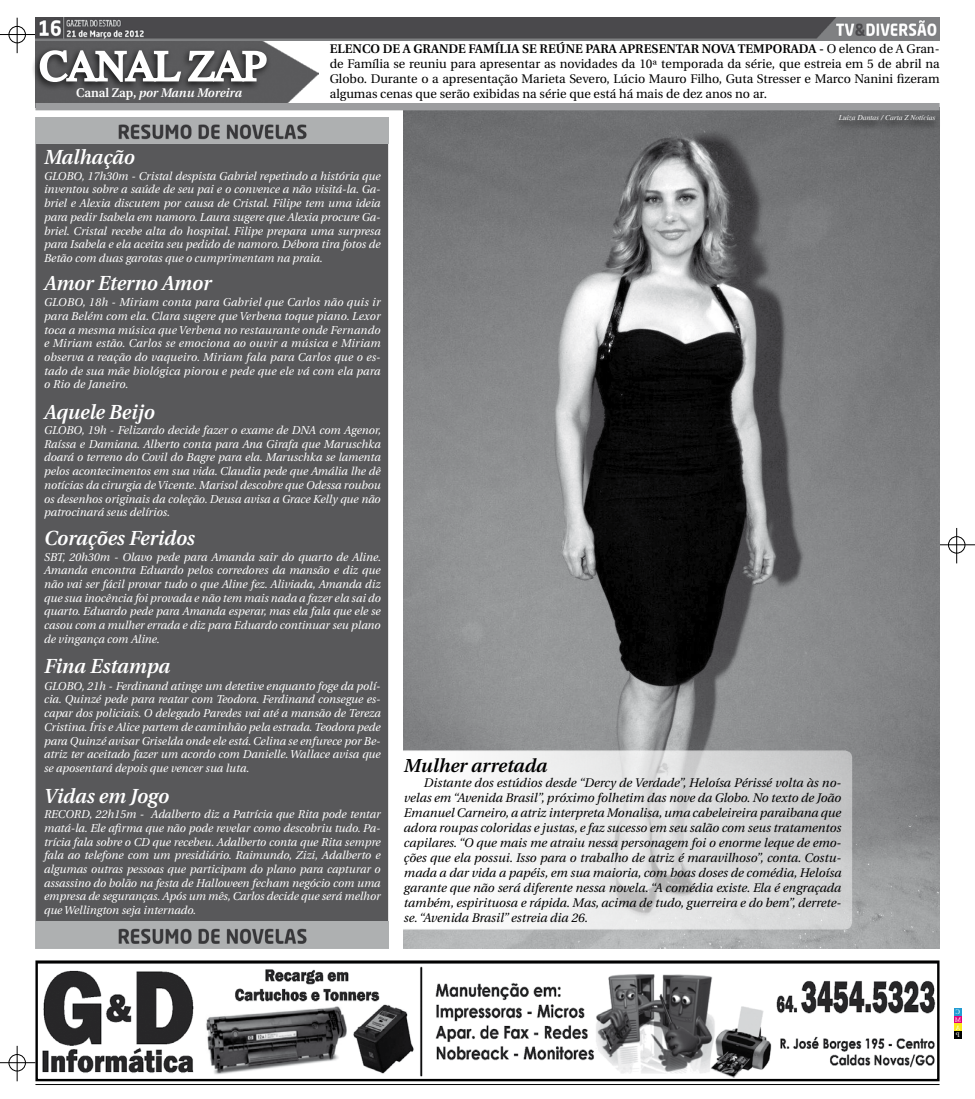
<style>
.page{position:relative;width:975px;height:1099px;background:#fff}
.page>*{position:absolute;margin:0;border:0;box-sizing:border-box;transform-origin:0 0}
.t1{font:42.5px "Times";letter-spacing:-.02em;color:#fff}
.t2{font:italic 600 20.25px "Utopia";color:#fff}
.t3{font:italic 600 18.75px "Utopia";color:#000}
.t4{font:italic 12.5px/15px "Utopia";color:#000;text-align:justify}
.t5{font:12.5px/15px "Utopia";color:#000;text-align:justify}
.t6{font:italic 600 12.5px "Utopia";color:#fff}
.t7{font:italic 11.38px/13.8px "Utopia";color:#fff;text-align:justify}
.t8{font:italic 7.5px "Times";color:#fff}
.s1{font-style:normal}
.s2{font-weight:600}
</style>
<div class="page">
<hr style="left:939px;top:544px;width:35px;height:1px;background:#000">
<hr style="left:956px;top:528px;width:1px;height:35px;background:#000">
<div style="left:948px;top:536px;width:17px;height:17px;border:1px solid #000;border-radius:50%"></div>
<hr style="left:0;top:34px;width:35px;height:1px;background:#000">
<hr style="left:17px;top:18px;width:1px;height:35px;background:#000">
<div style="left:9px;top:26px;width:17px;height:17px;border:1px solid #000;border-radius:50%"></div>
<hr style="left:0;top:1062px;width:35px;height:1px;background:#000">
<hr style="left:17px;top:1045px;width:1px;height:36px;background:#000">
<div style="left:9px;top:1054px;width:17px;height:17px;border:1px solid #000;border-radius:50%"></div>
<div style="left:954px;top:1008px;width:7px;height:7px;background:#219cd3"></div>
<div style="left:954px;top:1015px;width:7px;height:8px;background:#e20079"></div>
<div style="left:954px;top:1023px;width:7px;height:7px;background:#fcea1b"></div>
<div style="left:954px;top:1030px;width:7px;height:8px;background:#000"></div>
<hr style="left:35px;top:1084px;width:904px;height:1px;background:#000">
<img style="left:403px;top:110px;width:536px;height:838px">
<div style="left:36px;top:125px;width:352px;height:806px;background:#58585a"></div>
<svg style="left:831px;top:111px;width:109px;height:27px;background:#636466"></svg>
<img style="left:36px;top:117px;width:352px;height:27px">
<img style="left:36px;top:921px;width:352px;height:27px">
<img style="left:36px;top:40px;width:282px;height:6px">
<div style="left:35px;top:103px;width:904px;height:7px;background:#9c9d9f"></div>
<div style="left:31px;top:46px;width:320px;height:78px;background:#000;opacity:.75"></div>
<svg style="left:38px;top:49px;width:230px;height:34px"></svg>
<img style="left:38px;top:963px;width:898px;height:115px">
<div style="left:35px;top:960px;width:904px;height:121px;border:2px solid #000"></div>
<img style="left:35px;top:18px;width:904px;height:22px">
<svg style="left:396px;top:751px;width:455px;height:177px"></svg>
<div style="left:396px;top:750px;width:456px;height:179px;border:1px solid #fff;border-radius:7px"></div>
<h1 class="t1" style="left:40px;top:42px;width:228px">CANAL ZAP</h1>
<p class="t6" style="left:76px;top:86px;width:167px"><span class="s1">CANAL ZAP,</span> por Manu Moreira</p>
<h2 class="t2" style="left:44px;top:145px;width:92px">Malhação</h2>
<p class="t5" style="left:330px;top:41px;width:611px"><span class="s2">ELENCO DE A GRANDE FAMÍLIA SE REÚNE PARA APRESENTAR NOVA TEMPORADA -</span> O elenco de A Gran&shy;de Família se reuniu para apresentar as novidades da 10ª temporada da série, que estreia em 5 de abril na Globo. Durante o a apresentação Marieta Severo, Lúcio Mauro Filho, Guta Stresser e Marco Nanini fizeram algumas cenas que serão exibidas na série que está há mais de dez anos no ar.</p>
<p class="t8" style="left:838px;top:114px;width:98px">Luiza Dantas / Carta Z Notícias</p>
<p class="t7" style="left:44px;top:169px;width:338px">GLOBO, 17h30m - Cristal despista Gabriel repetindo a história que inventou sobre a saúde de seu pai e o convence a não visitá-la. Ga&shy;briel e Alexia discutem por causa de Cristal. Filipe tem uma ideia para pedir Isabela em namoro. Laura sugere que Alexia procure Ga&shy;briel. Cristal recebe alta do hospital. Filipe prepara uma surpresa para Isabela e ela aceita seu pedido de namoro. Débora tira fotos de Betão com duas garotas que o cumprimentam na praia.</p>
<h2 class="t2" style="left:44px;top:271px;width:169px">Amor Eterno Amor</h2>
<p class="t7" style="left:44px;top:295px;width:338px">GLOBO, 18h - Miriam conta para Gabriel que Carlos não quis ir para Belém com ela. Clara sugere que Verbena toque piano. Lexor toca a mesma música que Verbena no restaurante onde Fernando e Miriam estão. Carlos se emociona ao ouvir a música e Miriam observa a reação do vaqueiro. Miriam fala para Carlos que o es&shy;tado de sua mãe biológica piorou e pede que ele vá com ela para o Rio de Janeiro.</p>
<p class="t7" style="left:44px;top:423px;width:338px">GLOBO, 19h - Felizardo decide fazer o exame de DNA com Agenor, Raíssa e Damiana. Alberto conta para Ana Girafa que Maruschka doará o terreno do Covil do Bagre para ela. Maruschka se lamenta pelos acontecimentos em sua vida. Claudia pede que Amália lhe dê notícias da cirurgia de Vicente. Marisol descobre que Odessa roubou os desenhos originais da coleção. Deusa avisa a Grace Kelly que não patrocinará seus delírios.</p>
<h2 class="t2" style="left:44px;top:401px;width:112px">Aquele Beijo</h2>
<h2 class="t2" style="left:44px;top:526px;width:152px">Corações Feridos</h2>
<p class="t7" style="left:44px;top:550px;width:338px">SBT, 20h30m - Olavo pede para Amanda sair do quarto de Aline.<br>Amanda encontra Eduardo pelos corredores da mansão e diz que não vai ser fácil provar tudo o que Aline fez. Aliviada, Amanda diz que sua inocência foi provada e não tem mais nada a fazer ela sai do quarto. Eduardo pede para Amanda esperar, mas ela fala que ele se casou com a mulher errada e diz para Eduardo continuar seu plano de vingança com Aline.</p>
<h2 class="t2" style="left:44px;top:654px;width:128px">Fina Estampa</h2>
<p class="t7" style="left:44px;top:679px;width:338px">GLOBO, 21h - Ferdinand atinge um detetive enquanto foge da polí&shy;cia. Quinzé pede para reatar com Teodora. Ferdinand consegue es&shy;capar dos policiais. O delegado Paredes vai até a mansão de Tereza Cristina. Íris e Alice partem de caminhão pela estrada. Teodora pede para Quinzé avisar Griselda onde ele está. Celina se enfurece por Be&shy;atriz ter aceitado fazer um acordo com Danielle. Wallace avisa que se aposentará depois que vencer sua luta.</p>
<h2 class="t2" style="left:44px;top:785px;width:126px">Vidas em Jogo</h2>
<p class="t7" style="left:44px;top:807px;width:338px">RECORD, 22h15m - Adalberto diz a Patrícia que Rita pode tentar matá-la. Ele afirma que não pode revelar como descobriu tudo. Pa&shy;trícia fala sobre o CD que recebeu. Adalberto conta que Rita sempre fala ao telefone com um presidiário. Raimundo, Zizi, Adalberto e algumas outras pessoas que participam do plano para capturar o assassino do bolão na festa de Halloween fecham negócio com uma empresa de seguranças. Após um mês, Carlos decide que será melhor que Wellington seja internado.</p>
<h3 class="t3" style="left:404px;top:754px;width:145px">Mulher arretada</h3>
<p class="t4" style="left:404px;top:775px;width:439px;text-indent:20px">Distante dos estúdios desde “Dercy de Verdade”, Heloísa Périssé volta às no&shy;velas em “Avenida Brasil”, próximo folhetim das nove da Globo. No texto de João Emanuel Carneiro, a atriz interpreta Monalisa, uma cabeleireira paraibana que adora roupas coloridas e justas, e faz sucesso em seu salão com seus tratamentos capilares. “O que mais me atraiu nessa personagem foi o enorme leque de emo&shy;ções que ela possui. Isso para o trabalho de atriz é maravilhoso”, conta. Costu&shy;mada a dar vida a papéis, em sua maioria, com boas doses de comédia, Heloísa garante que não será diferente nessa novela. “A comédia existe. Ela é engraçada também, espirituosa e rápida. Mas, acima de tudo, guerreira e do bem”, derrete&shy;se. “Avenida Brasil” estreia dia 26.</p>
</div>
